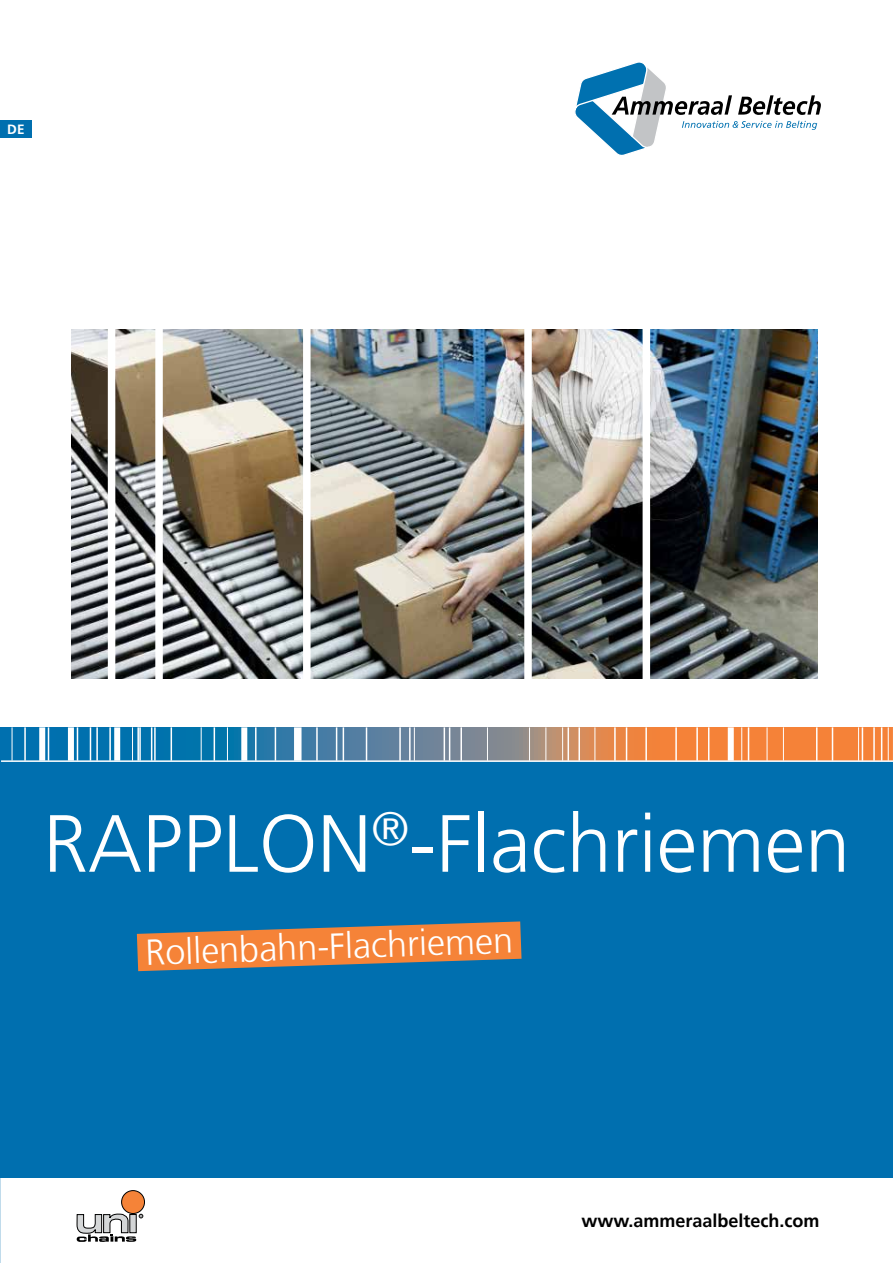
<style>
.page{position:relative;width:893px;height:1263px;background:#fff}
.page>*{position:absolute;margin:0;border:0;box-sizing:border-box;transform-origin:0 0}
.t1{font:300 81px "Frutiger LT";color:#fff}
.t2{font:300 36px "Frutiger LT";color:#fff}
.t3{font:700 18px "Frutiger";color:#000}
.t4{font:700 13.5px "Frutiger LT Std";color:#fff}
</style>
<div class="page">
<div style="left:0;top:121px;width:31px;height:17px;background:#006faf"></div>
<div style="left:122px;top:1190px;width:22px;height:23px;background:#f58338;border-radius:50%"></div>
<div style="left:121px;top:1190px;width:24px;height:24px;border:1px solid #000;border-radius:50%"></div>
<svg style="left:77px;top:1213px;width:66px;height:29px"></svg>
<div style="left:130px;top:1214px;width:6px;height:19px;background:#d3d5d6"></div>
<svg style="left:574px;top:62px;width:247px;height:93px"></svg>
<div style="left:0;top:740px;width:893px;height:438px;background:#006faf"></div>
<svg style="left:137px;top:921px;width:384px;height:50px"></svg>
<svg style="left:0;top:727px;width:892px;height:33px;background:#82817e"></svg>
<hr style="left:132px;top:727px;width:1px;height:34px;background:#fff">
<hr style="left:137px;top:727px;width:2px;height:34px;background:#fff">
<div style="left:114px;top:727px;width:6px;height:34px;background:#fff"></div>
<hr style="left:154px;top:727px;width:2px;height:34px;background:#fff">
<hr style="left:858px;top:727px;width:1px;height:34px;background:#fff">
<hr style="left:892px;top:727px;width:1px;height:34px;background:#fff">
<hr style="left:873px;top:727px;width:2px;height:34px;background:#fff">
<hr style="left:862px;top:727px;width:1px;height:34px;background:#fff">
<hr style="left:881px;top:727px;width:1px;height:34px;background:#fff">
<hr style="left:888px;top:727px;width:1px;height:34px;background:#fff">
<hr style="left:77px;top:727px;width:1px;height:34px;background:#fff">
<hr style="left:12px;top:727px;width:1px;height:34px;background:#fff">
<hr style="left:409px;top:727px;width:2px;height:34px;background:#fff">
<hr style="left:316px;top:727px;width:2px;height:34px;background:#fff">
<hr style="left:832px;top:727px;width:1px;height:34px;background:#fff">
<hr style="left:645px;top:727px;width:2px;height:34px;background:#fff">
<hr style="left:562px;top:727px;width:1px;height:34px;background:#fff">
<hr style="left:366px;top:727px;width:1px;height:34px;background:#fff">
<div style="left:241px;top:727px;width:6px;height:34px;background:#fff"></div>
<hr style="left:201px;top:727px;width:1px;height:34px;background:#fff">
<hr style="left:255px;top:727px;width:2px;height:34px;background:#fff">
<hr style="left:151px;top:727px;width:1px;height:34px;background:#fff">
<hr style="left:109px;top:727px;width:2px;height:34px;background:#fff">
<div style="left:68px;top:727px;width:6px;height:34px;background:#fff"></div>
<hr style="left:275px;top:727px;width:1px;height:34px;background:#fff">
<div style="left:294px;top:727px;width:8px;height:34px;background:#fff"></div>
<hr style="left:399px;top:727px;width:2px;height:34px;background:#fff">
<hr style="left:460px;top:727px;width:2px;height:34px;background:#fff">
<div style="left:728px;top:727px;width:6px;height:34px;background:#fff"></div>
<hr style="left:414px;top:727px;width:1px;height:34px;background:#fff">
<hr style="left:336px;top:727px;width:1px;height:34px;background:#fff">
<hr style="left:343px;top:727px;width:1px;height:34px;background:#fff">
<hr style="left:449px;top:727px;width:1px;height:34px;background:#fff">
<hr style="left:487px;top:727px;width:1px;height:34px;background:#fff">
<hr style="left:444px;top:727px;width:1px;height:34px;background:#fff">
<hr style="left:171px;top:727px;width:1px;height:34px;background:#fff">
<hr style="left:139px;top:727px;width:2px;height:34px;background:#fff">
<hr style="left:90px;top:727px;width:1px;height:34px;background:#fff">
<hr style="left:24px;top:727px;width:2px;height:34px;background:#fff">
<hr style="left:96px;top:727px;width:2px;height:34px;background:#fff">
<div style="left:39px;top:727px;width:6px;height:34px;background:#fff"></div>
<hr style="left:214px;top:727px;width:1px;height:34px;background:#fff">
<hr style="left:227px;top:727px;width:1px;height:34px;background:#fff">
<hr style="left:816px;top:727px;width:1px;height:34px;background:#fff">
<hr style="left:568px;top:727px;width:1px;height:34px;background:#fff">
<hr style="left:708px;top:727px;width:1px;height:34px;background:#fff">
<hr style="left:626px;top:727px;width:1px;height:34px;background:#fff">
<hr style="left:696px;top:727px;width:2px;height:34px;background:#fff">
<hr style="left:614px;top:727px;width:2px;height:34px;background:#fff">
<hr style="left:783px;top:727px;width:1px;height:34px;background:#fff">
<hr style="left:741px;top:727px;width:1px;height:34px;background:#fff">
<hr style="left:767px;top:727px;width:1px;height:34px;background:#fff">
<hr style="left:748px;top:727px;width:1px;height:34px;background:#fff">
<hr style="left:675px;top:727px;width:2px;height:34px;background:#fff">
<hr style="left:595px;top:727px;width:1px;height:34px;background:#fff">
<hr style="left:578px;top:727px;width:2px;height:34px;background:#fff">
<hr style="left:546px;top:727px;width:1px;height:34px;background:#fff">
<hr style="left:529px;top:727px;width:1px;height:34px;background:#fff">
<hr style="left:48px;top:727px;width:1px;height:34px;background:#fff">
<hr style="left:1px;top:760px;width:892px;height:2px;background:#fff">
<svg style="left:71px;top:329px;width:733px;height:4px"></svg>
<div style="left:543px;top:320px;width:7px;height:181px;background:#fff"></div>
<div style="left:332px;top:320px;width:8px;height:181px;background:#fff"></div>
<img style="left:72px;top:330px;width:746px;height:348px">
<div style="left:155px;top:317px;width:8px;height:365px;background:#fff"></div>
<div style="left:524px;top:316px;width:8px;height:370px;background:#fff"></div>
<div style="left:643px;top:316px;width:7px;height:370px;background:#fff"></div>
<div style="left:108px;top:314px;width:7px;height:372px;background:#fff"></div>
<div style="left:303px;top:314px;width:8px;height:372px;background:#fff"></div>
<p class="t4" style="left:7px;top:122px;width:19px">DE</p>
<h1 class="t1" style="left:43px;top:798px;width:809px">RAPPLON<sup>®</sup>-Flachriemen</h1>
<h2 class="t2" style="left:145px;top:932px;width:370px;rotate:-2deg">Rollenbahn-Flachriemen</h2>
<p class="t3" style="left:581px;top:1210px;width:240px">www.ammeraalbeltech.com</p>
</div>
